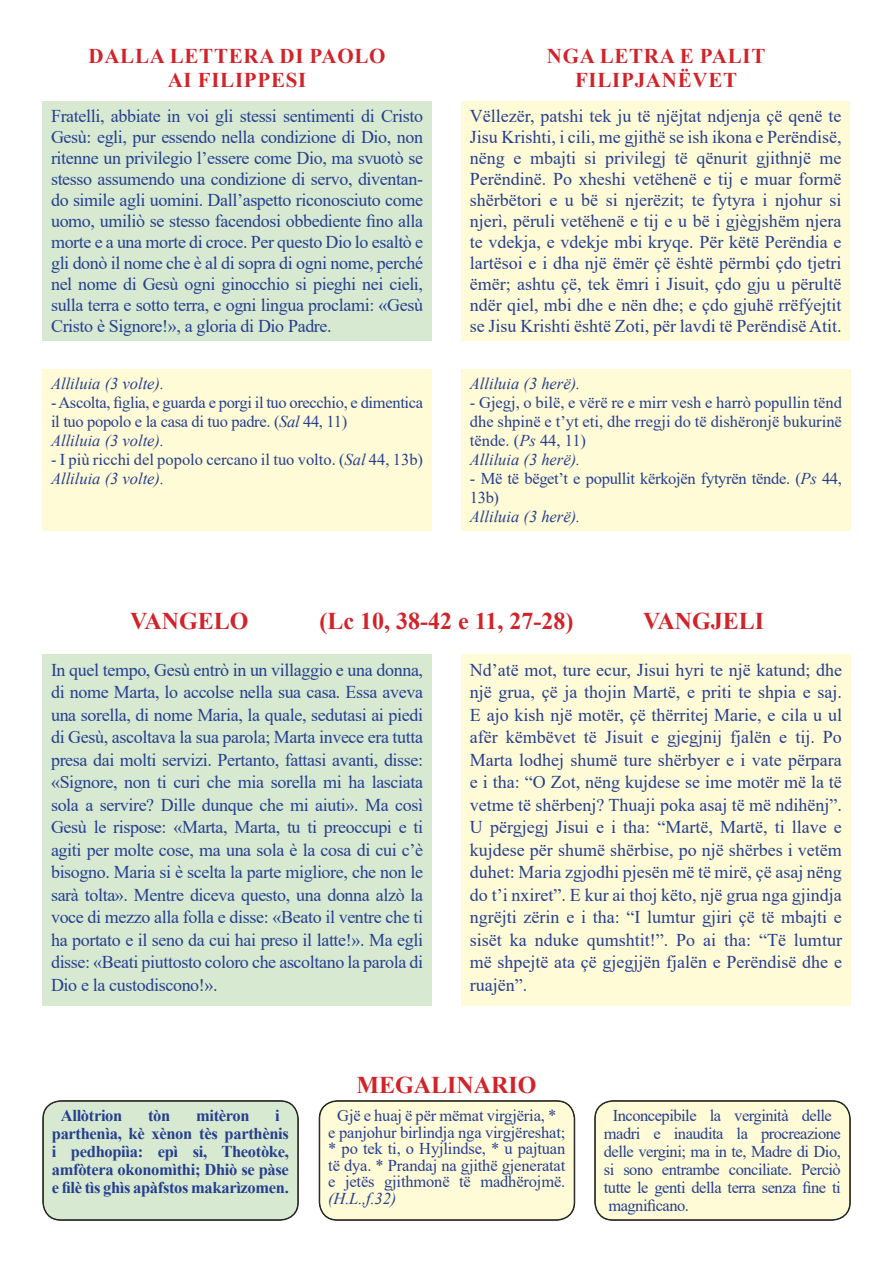
<style>
.page{position:relative;width:893px;height:1263px;background:#fff}
.page>*{position:absolute;margin:0;border:0;box-sizing:border-box;transform-origin:0 0}
.t1{font:700 24px "Times New Roman";color:#d1232a}
.t2{font:700 21px/24.2px "Times New Roman";letter-spacing:.035em;color:#d1232a;text-align:center}
.t3{font:18px/22.5px "Times New Roman";letter-spacing:-.01em;color:#253f8e;text-align:justify}
.t4{font:16.5px/18px "Times New Roman";letter-spacing:-.02em;color:#253f8e}
.t5{font:16.5px/18.9px "Times New Roman";color:#253f8e}
.t6{font:700 16.5px/18px "Times New Roman";letter-spacing:-.02em;color:#253f8e}
.t7{font:italic 16.5px "Times New Roman";color:#253f8e}
.s1{font-style:italic}
</style>
<div class="page">
<div style="left:43px;top:369px;width:389px;height:161px;background:#fffbd6"></div>
<div style="left:461px;top:369px;width:389px;height:161px;background:#fffbd6"></div>
<div style="left:43px;top:101px;width:389px;height:240px;background:#d8e9d2"></div>
<div style="left:461px;top:101px;width:389px;height:240px;background:#fffbd6"></div>
<div style="left:43px;top:654px;width:389px;height:352px;background:#d8e9d2"></div>
<div style="left:461px;top:654px;width:389px;height:352px;background:#fffbd6"></div>
<div style="left:43px;top:1101px;width:255px;height:119px;background:#d8e9d2;border-radius:18px"></div>
<div style="left:43px;top:1101px;width:255px;height:119px;border:1px solid #231f20;border-radius:18px"></div>
<div style="left:319px;top:1101px;width:255px;height:119px;background:#fffbd6;border-radius:18px"></div>
<div style="left:320px;top:1101px;width:254px;height:119px;border:1px solid #231f20;border-radius:18px"></div>
<div style="left:595px;top:1101px;width:255px;height:119px;background:#fffbd6;border-radius:18px"></div>
<div style="left:595px;top:1101px;width:255px;height:119px;border:1px solid #231f20;border-radius:18px"></div>
<p class="t2" style="left:547px;top:43px;width:220px">NGA LETRA E PALIT<br>FILIPJANЁVET</p>
<p class="t2" style="left:89px;top:43px;width:299px">DALLA LETTERA DI PAOLO<br>AI FILIPPESI</p>
<p class="t3" style="left:51px;top:105px;width:374px;line-height:21px">Fratelli, abbiate in voi gli stessi sentimenti di Cristo Gesù: egli, pur essendo nella condizione di Dio, non ritenne un privilegio l’essere come Dio, ma svuotò se stesso assumendo una condizione di servo, diventan&shy;do simile agli uomini. Dall’aspetto riconosciuto come uomo, umiliò se stesso facendosi obbediente fino alla morte e a una morte di croce. Per questo Dio lo esaltò e gli donò il nome che è al di sopra di ogni nome, perché nel nome di Gesù ogni ginocchio si pieghi nei cieli, sulla terra e sotto terra, e ogni lingua proclami: «Gesù Cristo è Signore!», a gloria di Dio Padre.</p>
<p class="t3" style="left:470px;top:105px;width:373px;line-height:21px">Vёllezёr, patshi tek ju tё njëjtat ndjenja çё qenë te Jisu Krishti, i cili, me gjithё se ish ikona e Perёndisё, nёng e mbajti si privilegj tё qёnurit gjithnjё me Perёndinё. Po xheshi vetёhenё e tij e muar formё shёrbëtori e u bё si njerёzit; te fytyra i njohur si njerì, pёruli vetёhenё e tij e u bё i gjègjshёm njera te vdekja, e vdekje mbi kryqe. Për këtë Perёndia e lartёsoi e i dha njё ёmër çё ёshtё pёrmbi çdo tjetri ёmёr; ashtu çё, tek ёmri i Jisuit, çdo gju u pёrultë ndёr qiel, mbi dhe e nёn dhe; e çdo gjuhё rrёfýejtit se Jisu Krishti ёshtё Zoti, pёr lavdi tё Perёndisё Atit.</p>
<p class="t7" style="left:51px;top:372px;width:115px">Alliluia (3 volte).</p>
<p class="t4" style="left:51px;top:392px;width:374px;line-height:18.9px">- Ascolta, figlia, e guarda e porgi il tuo orecchio, e dimentica il tuo popolo e la casa di tuo padre. (<span class="s1">Sal</span> 44, 11)<br><span class="s1">Alliluia (3 volte).</span></p>
<p class="t5" style="left:51px;top:449px;width:374px">- I più ricchi del popolo cercano il tuo volto. (<span class="s1">Sal</span> 44, 13b)<br><span class="s1">Alliluia (3 volte).</span></p>
<p class="t7" style="left:470px;top:372px;width:112px">Alliluia (3 herё).</p>
<p class="t5" style="left:470px;top:392px;width:374px">- Gjegj, o bilё, e vёrё re e mirr vesh e harrò popullin tёnd dhe shpinё e t’yt eti, dhe rregji do tё dishëronjё bukurinё tёnde. (<span class="s1">Ps</span> 44, 11)<br><span class="s1">Alliluia (3 herё).</span></p>
<p class="t4" style="left:470px;top:468px;width:374px;line-height:18.9px">- Më të bëget’t e popullit kërkojën fytyrën tёnde. (<span class="s1">Ps</span> 44,<br>13b)</p>
<p class="t7" style="left:470px;top:505px;width:112px">Alliluia (3 herё).</p>
<h1 class="t1" style="left:130px;top:604px;width:120px">VANGELO</h1>
<h1 class="t1" style="left:319px;top:604px;width:255px">(Lc 10, 38-42 e 11, 27-28)</h1>
<h1 class="t1" style="left:643px;top:604px;width:122px">VANGJELI</h1>
<p class="t3" style="left:51px;top:658px;width:374px">In quel tempo, Gesù entrò in un villaggio e una donna, di nome Marta, lo accolse nella sua casa. Essa aveva una sorella, di nome Maria, la quale, sedutasi ai piedi di Gesù, ascoltava la sua parola; Marta invece era tutta presa dai molti servizi. Pertanto, fattasi avanti, disse: «Signore, non ti curi che mia sorella mi ha lasciata sola a servire? Dille dunque che mi aiuti». Ma così Gesù le rispose: «Marta, Marta, tu ti preoccupi e ti agiti per molte cose, ma una sola è la cosa di cui c’è bisogno. Maria si è scelta la parte migliore, che non le sarà tolta». Mentre diceva questo, una donna alzò la voce di mezzo alla folla e disse: «Beato il ventre che ti ha portato e il seno da cui hai preso il latte!». Ma egli disse: «Beati piuttosto coloro che ascoltano la parola di Dio e la custodiscono!».</p>
<p class="t3" style="left:470px;top:658px;width:374px">Nd’atë mot, ture ecur, Jisui hyri te një katund; dhe një grua, çë ja thojin Martë, e priti te shpia e saj.<br>E ajo kish një motër, çë thërritej Marie, e cila u ul afër këmbëvet të Jisuit e gjegjnij fjalën e tij. Po Marta lodhej shumë ture shërbyer e i vate përpara e i tha: “O Zot, nëng kujdese se ime motër më la të vetme të shërbenj? Thuaji poka asaj të më ndihënj”.<br>U përgjegj Jisui e i tha: “Martë, Martë, ti llave e kujdese për shumë shërbise, po një shërbes i vetëm duhet: Maria zgjodhi pjesën më të mirë, çë asaj nëng do t’i nxiret”. E kur ai thoj këto, një grua nga gjindja ngrëjti zërin e i tha: “I lumtur gjiri çë të mbajti e sisët ka nduke qumshtit!”. Po ai tha: “Të lumtur më shpejtë ata çë gjegjjën fjalën e Perëndisë dhe e ruajën”.</p>
<h1 class="t1" style="left:356px;top:1067px;width:182px">MEGALINARIO</h1>
<p class="t6" style="left:61px;top:1106px;width:63px">Allòtrion</p>
<p class="t6" style="left:148px;top:1106px;width:24px">tòn</p>
<p class="t6" style="left:196px;top:1106px;width:55px">mitèron</p>
<p class="t6" style="left:52px;top:1106px;width:239px;text-indent:223px">i parthenìa, kè xènon tès parthènis i pedhopiìa: epì si, Theotòke, amfòtera okonomìthi; Dhiò se pàse e filè tìs ghìs apàfstos makarìzomen.</p>
<p class="t4" style="left:328px;top:1107px;width:239px;line-height:16.5px;text-align:center">Gjë e huaj ë për mëmat virgjëria, *<br>e panjohur birlindja nga virgjëreshat; * po tek ti, o Hyjlindse, * u pajtuan të dya. * Prandaj na gjithë gjeneratat e jetës gjithmonë të madhërojmë.</p>
<p class="t7" style="left:328px;top:1187px;width:70px">(H.L.,f.32)</p>
<p class="t4" style="left:604px;top:1106px;width:239px;text-indent:9px">Inconcepibile la verginità delle madri e inaudita la procreazione delle vergini; ma in te, Madre di Dio, si sono entrambe conciliate. Perciò tutte le genti della terra senza fine ti magnificano.</p>
</div>
